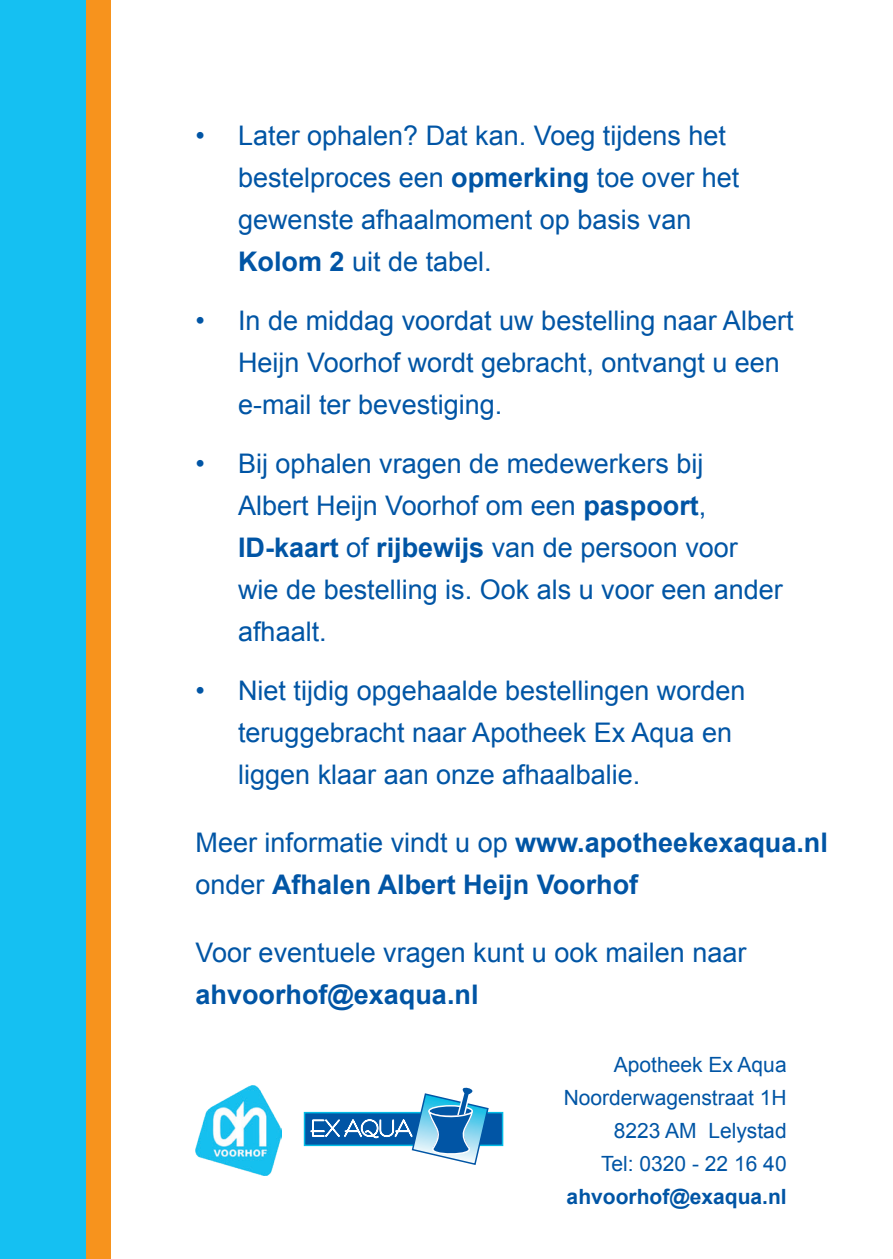
<style>
.page{position:relative;width:893px;height:1259px;background:#fff}
.page>*{position:absolute;margin:0;border:0;box-sizing:border-box;transform-origin:0 0}
.t1{font:27px/42px "Arial";color:#0155a5}
.t2{font:700 27px/42px "Arial";color:#0155a5}
.t3{font:21px/33px "Arial";color:#0155a5;text-align:right}
.t4{font:700 21px "Arial";color:#0155a5}
.s1{font-weight:700}
.s2{font-weight:400}
</style>
<div class="page">
<div style="left:0;top:0;width:111px;height:1259px;background:#f7931d"></div>
<div style="left:0;top:0;width:85px;height:1259px;background:#15c0f2"></div>
<div style="left:304px;top:1112px;width:199px;height:33px;background:#0155a5"></div>
<div style="left:304px;top:1112px;width:199px;height:34px;border:1px solid #02bce5"></div>
<svg style="left:310px;top:1087px;width:180px;height:78px"></svg>
<img style="left:196px;top:1086px;width:86px;height:89px">
<p class="t1" style="left:238px;top:115px;width:503px;text-indent:-43px">• Later ophalen? Dat kan. Voeg tijdens het bestelproces een <span class="s1">opmerking</span> toe over het gewenste afhaalmoment op basis van <span class="s1">Kolom 2</span> uit de tabel.</p>
<p class="t1" style="left:238px;top:300px;width:557px;text-indent:-43px">• In de middag voordat uw bestelling naar Albert<br>Heijn Voorhof wordt gebracht, ontvangt u een e-mail ter bevestiging.</p>
<p class="t1" style="left:238px;top:443px;width:546px;text-indent:-43px">• Bij ophalen vragen de medewerkers bij<br>Albert Heijn Voorhof om een <span class="s1">paspoort</span>, <span class="s1">ID-kaart</span> of <span class="s1">rijbewijs</span> van de persoon voor wie de bestelling is. Ook als u voor een ander afhaalt.</p>
<p class="t1" style="left:238px;top:670px;width:509px;text-indent:-43px">• Niet tijdig opgehaalde bestellingen worden teruggebracht naar Apotheek Ex Aqua en liggen klaar aan onze afhaalbalie.</p>
<p class="t2" style="left:196px;top:822px;width:634px"><span class="s2">Meer informatie vindt u op</span> www.apotheekexaqua.nl <span class="s2">onder</span> Afhalen Albert Heijn Voorhof</p>
<p class="t1" style="left:196px;top:931px;width:552px">Voor eventuele vragen kunt u ook mailen naar</p>
<p class="t2" style="left:196px;top:974px;width:284px">ahvoorhof@exaqua.nl</p>
<p class="t3" style="left:564px;top:1048px;width:224px">Apotheek Ex Aqua<br>Noorderwagenstraat 1H<br>8223 AM Lelystad<br>Tel: 0320 - 22 16 40</p>
<p class="t4" style="left:567px;top:1183px;width:222px">ahvoorhof@exaqua.nl</p>
</div>
